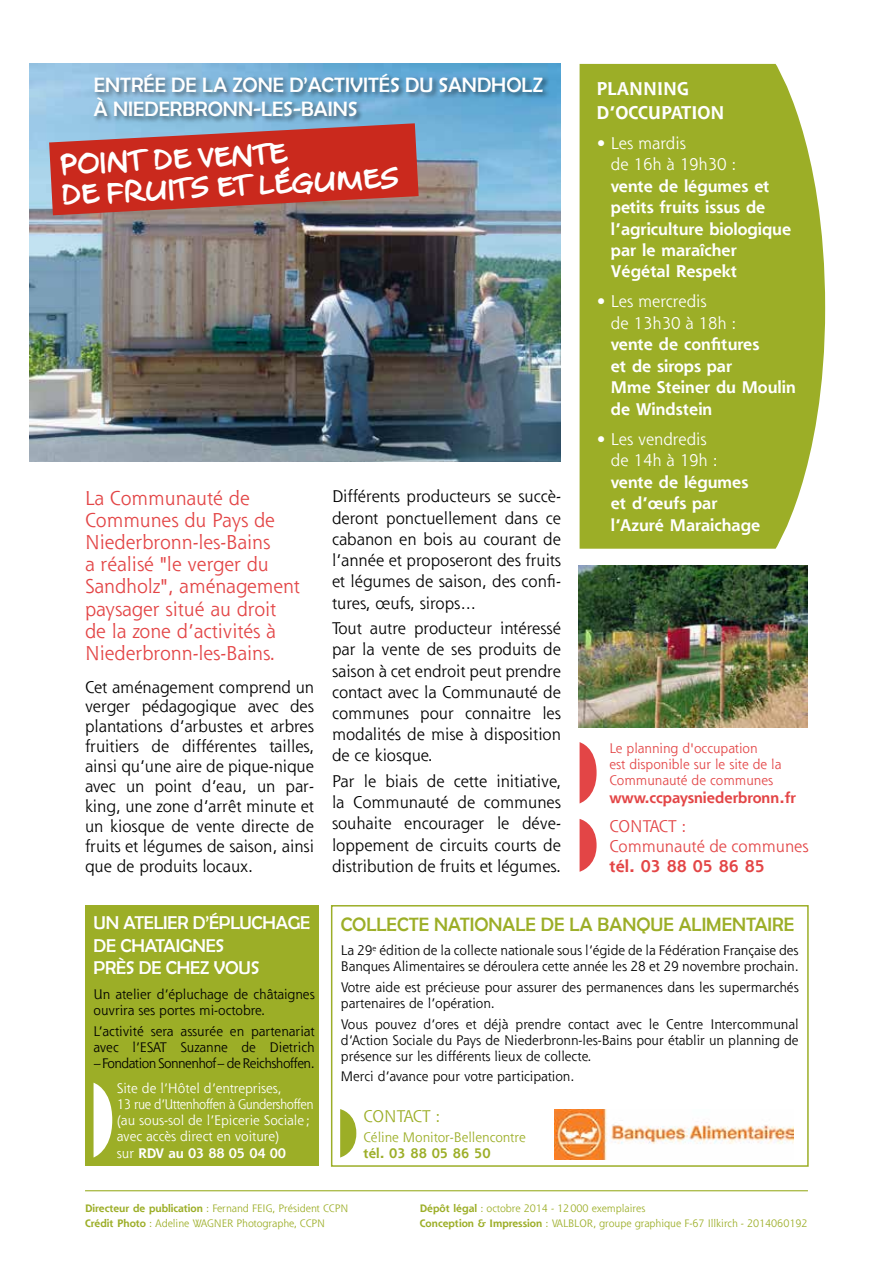
<style>
.page{position:relative;width:893px;height:1263px;background:#fff}
.page>*{position:absolute;margin:0;border:0;box-sizing:border-box;transform-origin:0 0}
.t1{font:700 33.75px/30.3px "Jotting";color:#fff}
.t2{font:21px/24px "Berlin Sans";color:#fff}
.t3{font:19.5px/22.2px "Shannon";color:#e34546}
.t4{font:19.5px "Berlin Sans";color:#9cae27}
.t5{font:18.75px/22.5px "Berlin Sans";letter-spacing:-.01em;color:#fff}
.t6{font:700 18px/23.2px "Shannon";color:#fff}
.t7{font:16.5px/21.3px "Shannon";color:#000;text-align:justify}
.t8{font:700 16.5px/21.5px "Shannon";color:#fff}
.t9{font:16.5px/21.5px "Shannon";color:#fff}
.t10{font:16.5px/19.8px "Shannon";color:#e34546}
.t11{font:700 16.5px "Shannon";color:#e34546}
.t12{font:16.5px "Shannon";color:#9cae27}
.t13{font:700 15px "Shannon";color:#e34546}
.t14{font:13.5px/16.2px "Shannon";color:#000}
.t15{font:13.5px/16.2px "Shannon";color:#fff}
.t16{font:13.5px/16.2px "Shannon";color:#e34546}
.t17{font:13.5px "Shannon";color:#9cae27}
.t18{font:700 13.5px "Shannon";color:#9cae27}
.t19{font:10.5px/14.9px "Shannon";color:#9cae27}
.s1{font-weight:700}
</style>
<div class="page">
<img style="left:30px;top:64px;width:531px;height:397px">
<div style="left:93px;top:73px;width:458px;height:51px;background:#000;opacity:.5"></div>
<img style="left:579px;top:566px;width:229px;height:161px">
<svg style="left:580px;top:819px;width:17px;height:53px"></svg>
<svg style="left:49px;top:123px;width:370px;height:92px;background:#bc433d"></svg>
<div style="left:580px;top:64px;width:245px;height:485px;background:#9cae27"></div>
<hr style="left:85px;top:1190px;width:723px;height:1px;background:#9cae27">
<div style="left:85px;top:906px;width:234px;height:260px;background:#9cae27"></div>
<svg style="left:94px;top:1083px;width:18px;height:74px"></svg>
<div style="left:331px;top:905px;width:478px;height:262px;border:2px solid #9cae27"></div>
<svg style="left:340px;top:1109px;width:16px;height:48px"></svg>
<img style="left:554px;top:1109px;width:239px;height:50px">
<svg style="left:580px;top:742px;width:17px;height:61px"></svg>
<p class="t2" style="left:94px;top:73px;width:451px">ENTRÉE DE LA ZONE D’ACTIVITÉS DU SANDHOLZ<br>À NIEDERBRONN-LES-BAINS</p>
<h1 class="t1" style="left:59px;top:151px;width:339px;rotate:-3deg">POINT DE VENTE<br>DE FRUITS ET LÉGUMES</h1>
<p class="t3" style="left:85px;top:486px;width:216px">La Communauté de<br>Communes du Pays de<br>Niederbronn-les-Bains<br>a réalisé "le verger du<br>Sandholz", aménagement paysager situé au droit de la zone d’activités à<br>Niederbronn-les-Bains.</p>
<p class="t7" style="left:85px;top:676px;width:230px;line-height:20px">Cet aménagement comprend un verger pédagogique avec des plantations d’arbustes et arbres fruitiers de différentes tailles, ainsi qu’une aire de pique-nique avec un point d’eau, un par&shy;king, une zone d’arrêt minute et un kiosque de vente directe de fruits et légumes de saison, ainsi que de produits locaux.</p>
<p class="t7" style="left:332px;top:485px;width:230px">Différents producteurs se succè&shy;deront ponctuellement dans ce cabanon en bois au courant de l’année et proposeront des fruits et légumes de saison, des confi&shy;tures, œufs, sirops…</p>
<p class="t7" style="left:332px;top:617px;width:230px">Tout autre producteur intéressé par la vente de ses produits de saison à cet endroit peut prendre contact avec la Communauté de communes pour connaitre les modalités de mise à disposition de ce kiosque.</p>
<p class="t7" style="left:332px;top:770px;width:230px">Par le biais de cette initiative, la Communauté de communes souhaite encourager le déve&shy;loppement de circuits courts de distribution de fruits et légumes.</p>
<p class="t6" style="left:597px;top:77px;width:130px">PLANNING<br>D’OCCUPATION</p>
<p class="t9" style="left:611px;top:132px;width:127px;text-indent:-14px">• Les mardis<br>de 16h à 19h30 :</p>
<p class="t8" style="left:611px;top:175px;width:182px">vente de légumes et petits fruits issus de l’agriculture biologique par le maraîcher<br>Végétal Respekt</p>
<p class="t9" style="left:611px;top:290px;width:127px;text-indent:-14px">• Les mercredis<br>de 13h30 à 18h :</p>
<p class="t8" style="left:611px;top:334px;width:186px">vente de confitures<br>et de sirops par<br>Mme Steiner du Moulin de Windstein</p>
<p class="t9" style="left:611px;top:428px;width:108px;text-indent:-14px">• Les vendredis de 14h à 19h :</p>
<p class="t8" style="left:611px;top:471px;width:151px">vente de légumes et d’œufs par l’Azuré Maraichage</p>
<p class="t16" style="left:609px;top:740px;width:174px">Le planning d'occupation<br>est disponible sur le site de la<br>Communauté de communes</p>
<p class="t13" style="left:609px;top:789px;width:188px">www.ccpaysniederbronn.fr</p>
<p class="t10" style="left:609px;top:816px;width:201px">CONTACT :<br>Communauté de communes</p>
<p class="t11" style="left:609px;top:856px;width:157px">tél. 03 88 05 86 85</p>
<p class="t5" style="left:94px;top:911px;width:218px">UN ATELIER D’ÉPLUCHAGE<br>DE CHATAIGNES<br>PRÈS DE CHEZ VOUS</p>
<p class="t14" style="left:94px;top:986px;width:223px">Un atelier d’épluchage de châtaignes ouvrira ses portes mi-octobre.</p>
<p class="t14" style="left:94px;top:1022px;width:223px;text-align:justify">L’activité sera assurée en partenariat avec l’ESAT Suzanne de Dietrich –Fondation Sonnenhof– de Reichshoffen.</p>
<p class="t15" style="left:117px;top:1079px;width:198px">Site de l’Hôtel d’entreprises,<br>13 rue d’Uttenhoffen à Gundershoffen (au sous-sol de l’Epicerie Sociale ; avec accès direct en voiture)<br>sur <span class="s1">RDV au 03 88 05 04 00</span></p>
<p class="t4" style="left:341px;top:913px;width:455px">COLLECTE NATIONALE DE LA BANQUE ALIMENTAIRE</p>
<p class="t14" style="left:341px;top:942px;width:459px">La 29<sup>e</sup> édition de la collecte nationale sous l’égide de la Fédération Française des<br>Banques Alimentaires se déroulera cette année les 28 et 29 novembre prochain.</p>
<p class="t14" style="left:341px;top:979px;width:459px">Votre aide est précieuse pour assurer des permanences dans les supermarchés partenaires de l’opération.</p>
<p class="t14" style="left:341px;top:1015px;width:459px;text-align:justify">Vous pouvez d’ores et déjà prendre contact avec le Centre Intercommunal d’Action Sociale du Pays de Niederbronn-les-Bains pour établir un planning de présence sur les différents lieux de collecte.</p>
<p class="t14" style="left:341px;top:1068px;width:235px">Merci d’avance pour votre participation.</p>
<p class="t12" style="left:363px;top:1106px;width:79px">CONTACT :</p>
<p class="t17" style="left:363px;top:1129px;width:164px">Céline Monitor-Bellencontre</p>
<p class="t18" style="left:363px;top:1145px;width:129px">tél. 03 88 05 86 50</p>
<p class="t19" style="left:85px;top:1200px;width:265px"><span class="s1">Directeur de publication</span> : Fernand FEIG, Président CCPN<br><span class="s1">Crédit Photo</span> : Adeline WAGNER Photographe, CCPN</p>
<p class="t19" style="left:420px;top:1200px;width:389px"><span class="s1">Dépôt légal</span> : octobre 2014 - 12000 exemplaires<br><span class="s1">Conception &amp; Impression</span> : VALBLOR, groupe graphique F-67 Illkirch - 2014060192</p>
</div>
